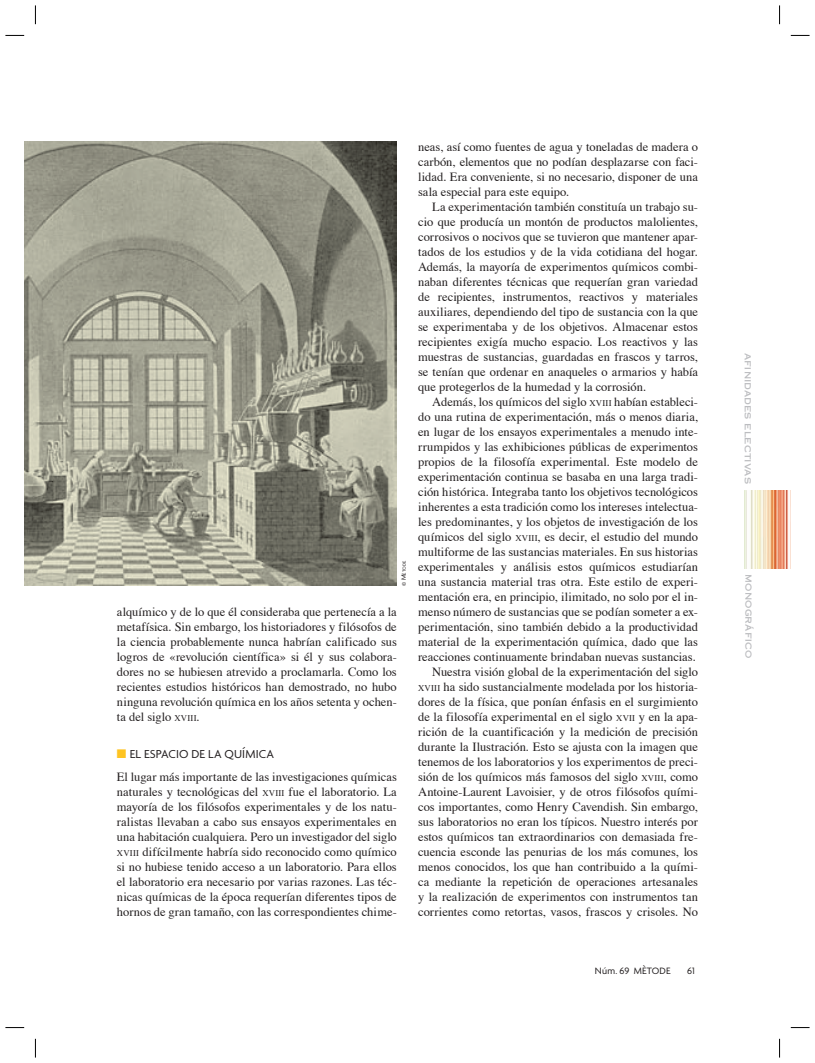
<style>
.page{position:relative;width:815px;height:1063px;background:#fff}
.page>*{position:absolute;margin:0;border:0;box-sizing:border-box;transform-origin:0 0}
.t1{font:12.5px/15px "Times";color:#231f20;text-align:justify}
.t2{font:12.5px "Agenda";letter-spacing:.01em;color:#231f20}
.t3{font:10px "Copperplate Thirty One AB";letter-spacing:.005em;color:#bcbdc0}
.t4{font:10px "Agenda";letter-spacing:.025em;color:#231f20}
.t5{font:4.75px "Agenda";letter-spacing:.035em;color:#231f20}
.s1{font-size:6.88px}
.s2{font-size:8.75px}
.s3{color:#fec422}
</style>
<div class="page">
<img style="left:25px;top:142px;width:372px;height:444px">
<img style="left:745px;top:491px;width:44px;height:77px">
<svg style="left:5px;top:35px;width:19px;height:1px"></svg>
<svg style="left:791px;top:35px;width:19px;height:1px"></svg>
<svg style="left:5px;top:1027px;width:19px;height:1px"></svg>
<svg style="left:791px;top:1027px;width:19px;height:1px"></svg>
<svg style="left:35px;top:5px;width:1px;height:19px"></svg>
<svg style="left:35px;top:1039px;width:1px;height:19px"></svg>
<svg style="left:779px;top:5px;width:1px;height:19px"></svg>
<svg style="left:779px;top:1039px;width:1px;height:19px"></svg>
<p class="t5" style="left:402px;top:586px;width:27px;rotate:-90deg"><span class="s1">© M</span>ÈTODE</p>
<p class="t1" style="left:117px;top:606px;width:281px">alquímico y de lo que él consideraba que pertenecía a la metafísica. Sin embargo, los historiadores y filósofos de la ciencia probablemente nunca habrían calificado sus logros de «revolución científica» si él y sus colabora&shy;dores no se hubiesen atrevido a proclamarla. Como los recientes estudios históricos han demostrado, no hubo ninguna revolución química en los años setenta y ochen&shy;ta del siglo <span class="s2">XVIII</span>.</p>
<p class="t2" style="left:117px;top:749px;width:159px"><span class="s3">■</span> EL ESPACIO DE LA QUÍMICA</p>
<p class="t1" style="left:117px;top:771px;width:282px">El lugar más importante de las investigaciones químicas naturales y tecnológicas del <span class="s2">XVIII</span> fue el laboratorio. La mayoría de los filósofos experimentales y de los natu&shy;ralistas llevaban a cabo sus ensayos experimentales en una habitación cualquiera. Pero un investigador del siglo <span class="s2">XVIII</span> difícilmente habría sido reconocido como químico si no hubiese tenido acceso a un laboratorio. Para ellos el laboratorio era necesario por varias razones. Las téc&shy;nicas químicas de la época requerían diferentes tipos de hornos de gran tamaño, con las correspondientes chime-</p>
<p class="t1" style="left:418px;top:140px;width:281px">neas, así como fuentes de agua y toneladas de madera o carbón, elementos que no podían desplazarse con faci&shy;lidad. Era conveniente, si no necesario, disponer de una sala especial para este equipo.</p>
<p class="t1" style="left:418px;top:200px;width:282px;text-indent:14px">La experimentación también constituía un trabajo su&shy;cio que producía un montón de productos malolientes, corrosivos o nocivos que se tuvieron que mantener apar&shy;tados de los estudios y de la vida cotidiana del hogar.<br>Además, la mayoría de experimentos químicos combi&shy;naban diferentes técnicas que requerían gran variedad de recipientes, instrumentos, reactivos y materiales auxiliares, dependiendo del tipo de sustancia con la que se experimentaba y de los objetivos. Almacenar estos recipientes exigía mucho espacio. Los reactivos y las muestras de sustancias, guardadas en frascos y tarros, se tenían que ordenar en anaqueles o armarios y había que protegerlos de la humedad y la corrosión.</p>
<p class="t1" style="left:418px;top:395px;width:282px;text-align:right">Además, los químicos del siglo <span class="s2">XVIII</span> habían estableci&shy;do una rutina de experimentación, más o menos diaria, en lugar de los ensayos experimentales a menudo inte&shy;rrumpidos y las exhibiciones públicas de experimentos propios de la filosofía experimental. Este modelo de experimentación continua se basaba en una larga tradi&shy;ción histórica. Integraba tanto los objetivos tecnológicos inherentes a esta tradición como los intereses intelectua&shy;les predominantes, y los objetos de investigación de los químicos del siglo <span class="s2">XVIII</span>, es decir, el estudio del mundo multiforme de las sustancias materiales. En sus historias experimentales y análisis estos químicos estudiarían una sustancia material tras otra. Este estilo de experi&shy;mentación era, en principio, ilimitado, no solo por el in&shy;menso número de sustancias que se podían someter a ex&shy;perimentación, sino también debido a la productividad material de la experimentación química, dado que las reacciones continuamente brindaban nuevas sustancias.<br>Nuestra visión global de la experimentación del siglo <span class="s2">XVIII</span> ha sido sustancialmente modelada por los historia&shy;dores de la física, que ponían énfasis en el surgimiento de la filosofía experimental en el siglo <span class="s2">XVII</span> y en la apa&shy;rición de la cuantificación y la medición de precisión durante la Ilustración. Esto se ajusta con la imagen que tenemos de los laboratorios y los experimentos de preci&shy;sión de los químicos más famosos del siglo <span class="s2">XVIII</span>, como Antoine-Laurent Lavoisier, y de otros filósofos quími&shy;cos importantes, como Henry Cavendish. Sin embargo, sus laboratorios no eran los típicos. Nuestro interés por estos químicos tan extraordinarios con demasiada fre&shy;cuencia esconde las penurias de los más comunes, los menos conocidos, los que han contribuido a la quími&shy;ca mediante la repetición de operaciones artesanales y la realización de experimentos con instrumentos tan corrientes como retortas, vasos, frascos y crisoles. No</p>
<p class="t4" style="left:595px;top:967px;width:77px">Núm. 69 MÈTODE</p>
<p class="t4" style="left:687px;top:967px;width:9px">61</p>
<p class="t3" style="left:754px;top:353px;width:132px;rotate:90deg">afinidades electivas</p>
<p class="t3" style="left:755px;top:574px;width:85px;rotate:90deg">monográfico</p>
</div>
